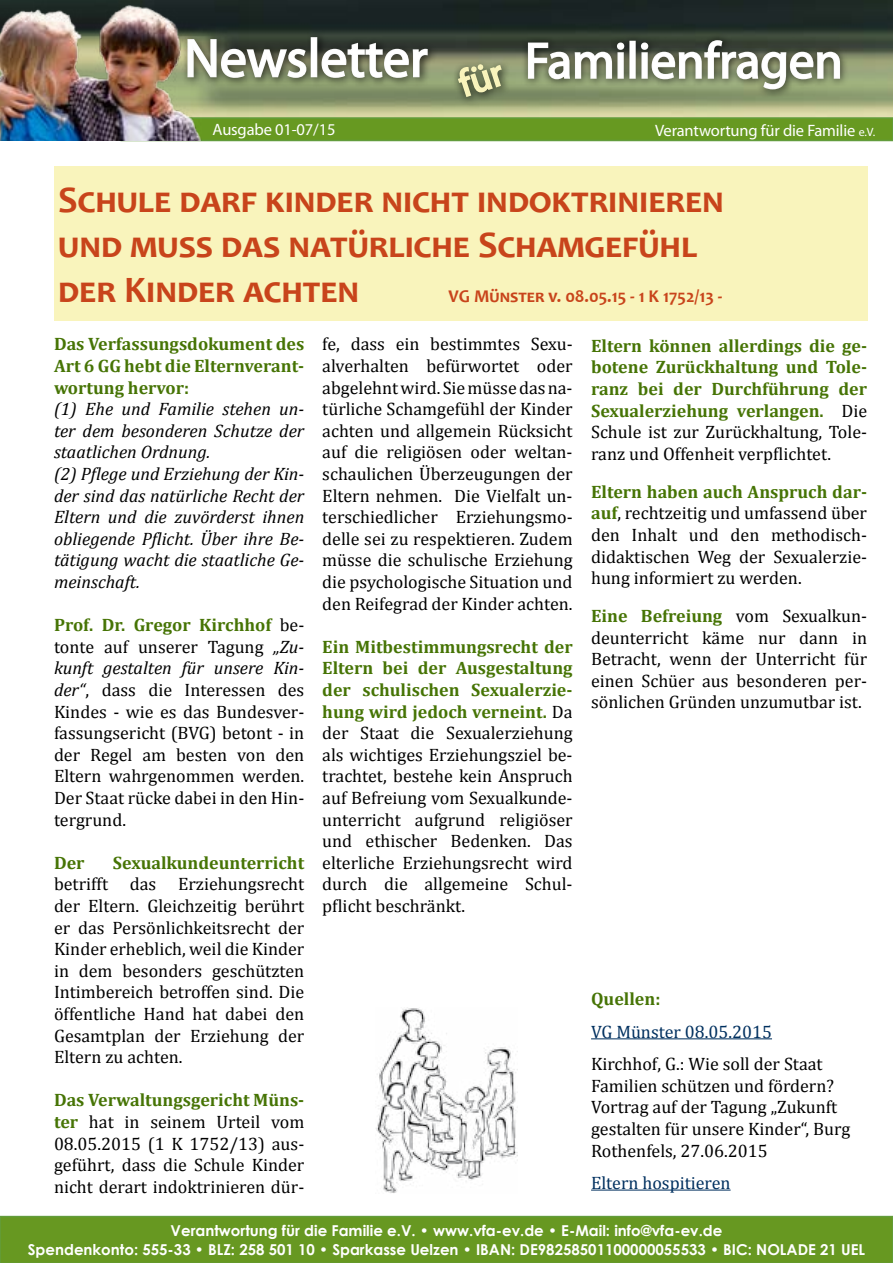
<style>
.page{position:relative;width:893px;height:1263px;background:#fff}
.page>*{position:absolute;margin:0;border:0;box-sizing:border-box;transform-origin:0 0}
.t1{font:54px "Myriad Pro";color:#fff}
.t2{font:51px "Myriad Pro";color:#fff}
.t3{font:700 37.5px/45px "Candara";color:#c8441b}
.t4{font:18px/21.6px "Cambria";color:#000;text-align:justify}
.t5{font:700 18px/21.6px "Cambria";color:#467405;text-align:justify}
.t6{font:italic 18px/21.6px "Cambria";color:#000}
.t7{font:18px "Cambria";color:#00305f}
.t8{font:700 18px "Candara";color:#c8441b}
.t9{font:16.5px "Myriad Pro";letter-spacing:-.01em;color:#fff}
.t10{font:700 15px/19.8px "Century Gothic";color:#fff;text-align:center}
.s1{font-size:12px}
.s2{font-weight:700;color:#467405}
.s3{font-style:italic}
.s4{font-weight:400;color:#000}
</style>
<div class="page">
<div style="left:0;top:1216px;width:893px;height:47px;background:#679821"></div>
<img style="left:249px;top:0;width:644px;height:117px">
<div style="left:181px;top:31px;width:257px;height:57px;background:#000;opacity:.75"></div>
<svg style="left:249px;top:38px;width:58px;height:41px;background:#73786a"></svg>
<div style="left:311px;top:37px;width:6px;height:40px;border:2px solid #fafafa"></div>
<svg style="left:321px;top:42px;width:108px;height:37px;background:#7c8072"></svg>
<div style="left:451px;top:59px;width:60px;height:47px;background:#000;opacity:.75"></div>
<div style="left:522px;top:33px;width:327px;height:66px;background:#000;opacity:.75"></div>
<svg style="left:527px;top:42px;width:98px;height:38px;background:#7f8575"></svg>
<div style="left:629px;top:41px;width:7px;height:38px;border:2px solid #fafafa"></div>
<svg style="left:640px;top:39px;width:201px;height:51px;background:#7d8570"></svg>
<div style="left:121px;top:118px;width:772px;height:22px;background:#679921"></div>
<div style="left:120px;top:117px;width:773px;height:24px;border:2px solid #629c3c"></div>
<img style="left:376px;top:1007px;width:142px;height:186px">
<img style="left:0;top:0;width:249px;height:141px">
<div style="left:54px;top:166px;width:813px;height:154px;background:#f9f4bc"></div>
<hr style="left:591px;top:1038px;width:181px;height:1px;background:#00305f">
<hr style="left:591px;top:1189px;width:140px;height:1px;background:#00305f">
<svg style="left:456px;top:30px;width:49px;height:72px;background:#72795c"></svg>
<h1 class="t1" style="left:184px;top:25px;width:245px">Newsletter</h1>
<h2 class="t2" style="left:525px;top:29px;width:319px">Familienfragen</h2>
<p class="t9" style="left:213px;top:119px;width:124px">Ausgabe 01-07/15</p>
<p class="t9" style="left:655px;top:120px;width:222px">Verantwortung für die Familie <span class="s1">e.V.</span></p>
<h3 class="t3" style="left:58px;top:176px;width:667px">Schule darf kinder nicht indoktrinieren und muss das natürliche Schamgefühl der Kinder achten</h3>
<p class="t8" style="left:449px;top:284px;width:275px">VG Münster v. 08.05.15 - 1 K 1752/13 -</p>
<p class="t5" style="left:54px;top:333px;width:252px">Das Verfassungsdokument des Art 6 GG hebt die Elternverant&shy;wortung hervor:</p>
<p class="t6" style="left:54px;top:397px;width:252px">(1) Ehe und Familie stehen un&shy;ter dem besonderen Schutze der staatlichen Ordnung.<br>(2) Pflege und Erziehung der Kin&shy;der sind das natürliche Recht der<br>Eltern und die zuvörderst ihnen obliegende Pflicht. Über ihre Be&shy;tätigung wacht die staatliche Ge&shy;meinschaft.</p>
<p class="t4" style="left:54px;top:614px;width:252px"><span class="s2">Prof. Dr. Gregor Kirchhof</span> be&shy;tonte auf unserer Tagung <span class="s3">„Zu&shy;kunft gestalten für unsere Kin&shy;der“</span>, dass die Interessen des Kindes - wie es das Bundesver&shy;fassungsericht (BVG) betont - in der Regel am besten von den Eltern wahrgenommen werden.<br>Der Staat rücke dabei in den Hin&shy;tergrund.</p>
<p class="t5" style="left:54px;top:851px;width:32px">Der</p>
<p class="t5" style="left:113px;top:851px;width:193px">Sexualkundeunterricht</p>
<p class="t4" style="left:54px;top:873px;width:252px">betrifft das Erziehungsrecht der Eltern. Gleichzeitig berührt er das Persönlichkeitsrecht der Kinder erheblich, weil die Kinder in dem besonders geschützten Intimbereich betroffen sind. Die öffentliche Hand hat dabei den Gesamtplan der Erziehung der Eltern zu achten.</p>
<p class="t4" style="left:54px;top:1089px;width:252px"><span class="s2">Das Verwaltungsgericht Müns&shy;ter</span> hat in seinem Urteil vom 08.05.2015 (1 K 1752/13) aus&shy;geführt, dass die Schule Kinder nicht derart indoktrinieren dür-</p>
<p class="t4" style="left:322px;top:333px;width:252px">fe, dass ein bestimmtes Sexu&shy;alverhalten befürwortet oder abgelehnt wird. Sie müsse das na&shy;türliche Schamgefühl der Kinder achten und allgemein Rücksicht auf die religiösen oder weltan&shy;schaulichen Überzeugungen der Eltern nehmen. Die Vielfalt un&shy;terschiedlicher Erziehungsmo&shy;delle sei zu respektieren. Zudem müsse die schulische Erziehung die psychologische Situation und den Reifegrad der Kinder achten.</p>
<p class="t4" style="left:322px;top:636px;width:252px"><span class="s2">Ein Mitbestimmungsrecht der Eltern bei der Ausgestaltung der schulischen Sexualerzie&shy;hung wird jedoch verneint.</span> Da der Staat die Sexualerziehung als wichtiges Erziehungsziel be&shy;trachtet, bestehe kein Anspruch auf Befreiung vom Sexualkunde&shy;unterricht aufgrund religiöser und ethischer Bedenken. Das elterliche Erziehungsrecht wird durch die allgemeine Schul&shy;pflicht beschränkt.</p>
<p class="t5" style="left:591px;top:334px;width:278px">Eltern können allerdings die ge&shy;botene Zurückhaltung und Tole&shy;ranz bei der Durchführung der Sexualerziehung verlangen. <span class="s4">Die Schule ist zur Zurückhaltung, Tole&shy;ranz und Offenheit verpflichtet.</span></p>
<p class="t4" style="left:591px;top:481px;width:278px"><span class="s2">Eltern haben auch Anspruch dar&shy;auf</span>, rechtzeitig und umfassend über den Inhalt und den methodisch&shy;didaktischen Weg der Sexualerzie&shy;hung informiert zu werden.</p>
<p class="t4" style="left:591px;top:605px;width:278px"><span class="s2">Eine Befreiung</span> vom Sexualkun&shy;deunterricht käme nur dann in Betracht, wenn der Unterricht für einen Schüer aus besonderen per&shy;sönlichen Gründen unzumutbar ist.</p>
<p class="t5" style="left:591px;top:988px;width:71px">Quellen:</p>
<p class="t7" style="left:591px;top:1021px;width:182px">VG Münster 08.05.2015</p>
<p class="t4" style="left:591px;top:1053px;width:261px;text-align:left">Kirchhof, G.: Wie soll der Staat<br>Familien schützen und fördern?<br>Vortrag auf der Tagung „Zukunft gestalten für unsere Kinder“, Burg<br>Rothenfels, 27.06.2015</p>
<p class="t7" style="left:591px;top:1172px;width:141px">Eltern hospitieren</p>
<p class="t10" style="left:28px;top:1220px;width:839px">Verantwortung für die Familie e.V. • www.vfa-ev.de • E-Mail: info@vfa-ev.de<br>Spendenkonto: 555-33 • BLZ: 258 501 10 • Sparkasse Uelzen • IBAN: DE98258501100000055533 • BIC: NOLADE 21 UEL</p>
</div>
